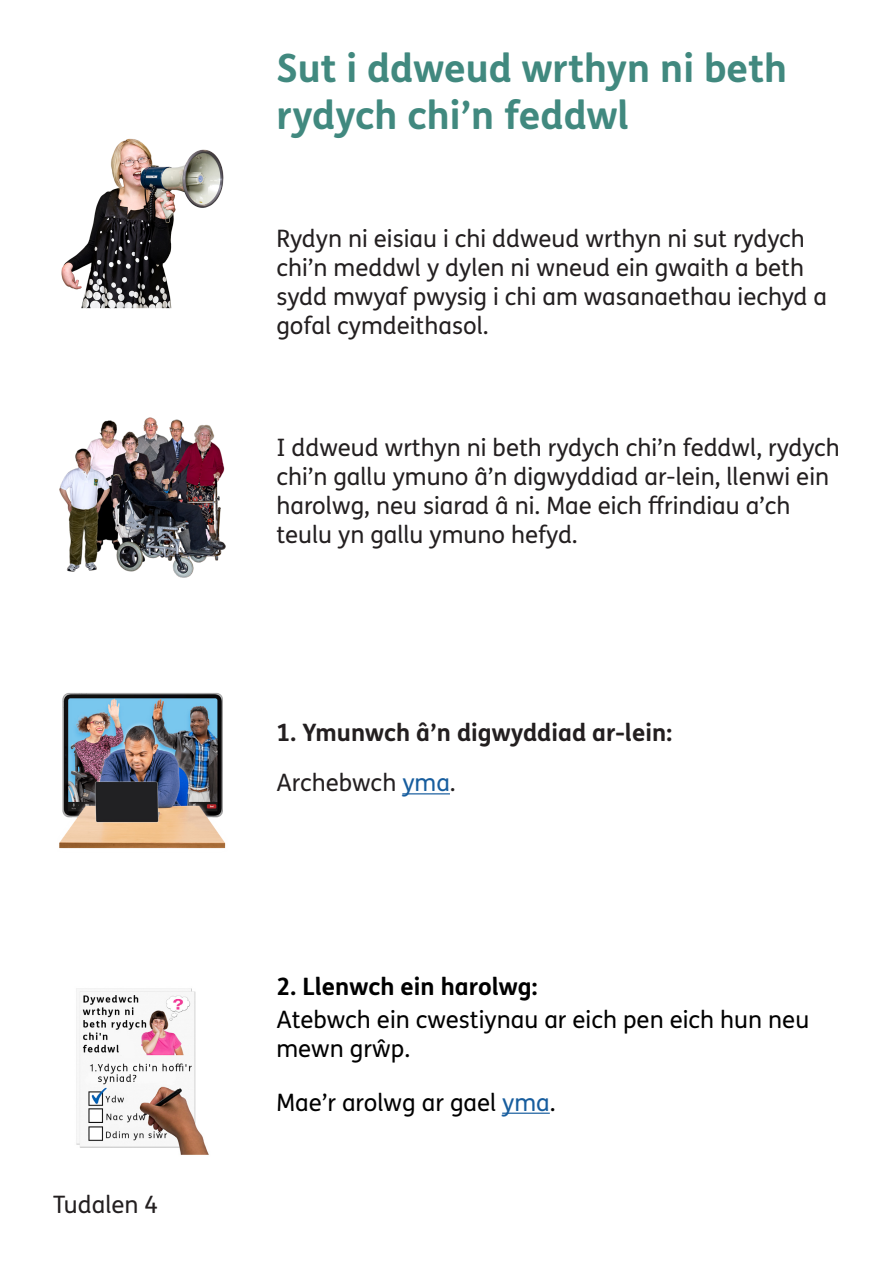
<style>
.page{position:relative;width:893px;height:1263px;background:#fff}
.page>*{position:absolute;margin:0;border:0;box-sizing:border-box;transform-origin:0 0}
.t1{font:700 39px/46.8px "FS Me Pro";color:#41897f}
.t2{font:24px/28.8px "FS Me Pro";color:#231f20}
.t3{font:24px/28.8px "FS Me Pro";color:#000}
.t4{font:700 24px "FS Me Pro";color:#231f20}
.t5{font:700 24px "FS Me Pro";color:#000}
.s1{color:#175d9e}
</style>
<div class="page">
<hr style="left:402px;top:793px;width:48px;height:1px;background:#175d9e">
<hr style="left:502px;top:1112px;width:48px;height:2px;background:#175d9e">
<img style="left:59px;top:417px;width:167px;height:161px">
<img style="left:59px;top:693px;width:167px;height:156px">
<img style="left:76px;top:988px;width:133px;height:167px">
<img style="left:61px;top:138px;width:163px;height:170px">
<p class="t2" style="left:53px;top:1190px;width:107px">Tudalen 4</p>
<h1 class="t1" style="left:276px;top:43px;width:512px">Sut i ddweud wrthyn ni beth rydych chi’n feddwl</h1>
<p class="t2" style="left:276px;top:224px;width:552px">Rydyn ni eisiau i chi ddweud wrthyn ni sut rydych chi’n meddwl y dylen ni wneud ein gwaith a beth sydd mwyaf pwysig i chi am wasanaethau iechyd a gofal cymdeithasol.</p>
<p class="t2" style="left:276px;top:433px;width:565px">I ddweud wrthyn ni beth rydych chi’n feddwl, rydych chi’n gallu ymuno â’n digwyddiad ar-lein, llenwi ein harolwg, neu siarad â ni. Mae eich ffrindiau a’ch teulu yn gallu ymuno hefyd.</p>
<h2 class="t4" style="left:276px;top:714px;width:397px">1. Ymunwch â’n digwyddiad ar-lein:</h2>
<p class="t2" style="left:276px;top:768px;width:181px">Archebwch <span class="s1">yma</span>.</p>
<h2 class="t5" style="left:276px;top:967px;width:263px">2. Llenwch ein harolwg:</h2>
<p class="t3" style="left:276px;top:1004px;width:534px">Atebwch ein cwestiynau ar eich pen eich hun neu mewn grŵp.</p>
<p class="t3" style="left:276px;top:1087px;width:281px">Mae’r arolwg ar gael <span class="s1">yma</span>.</p>
</div>
